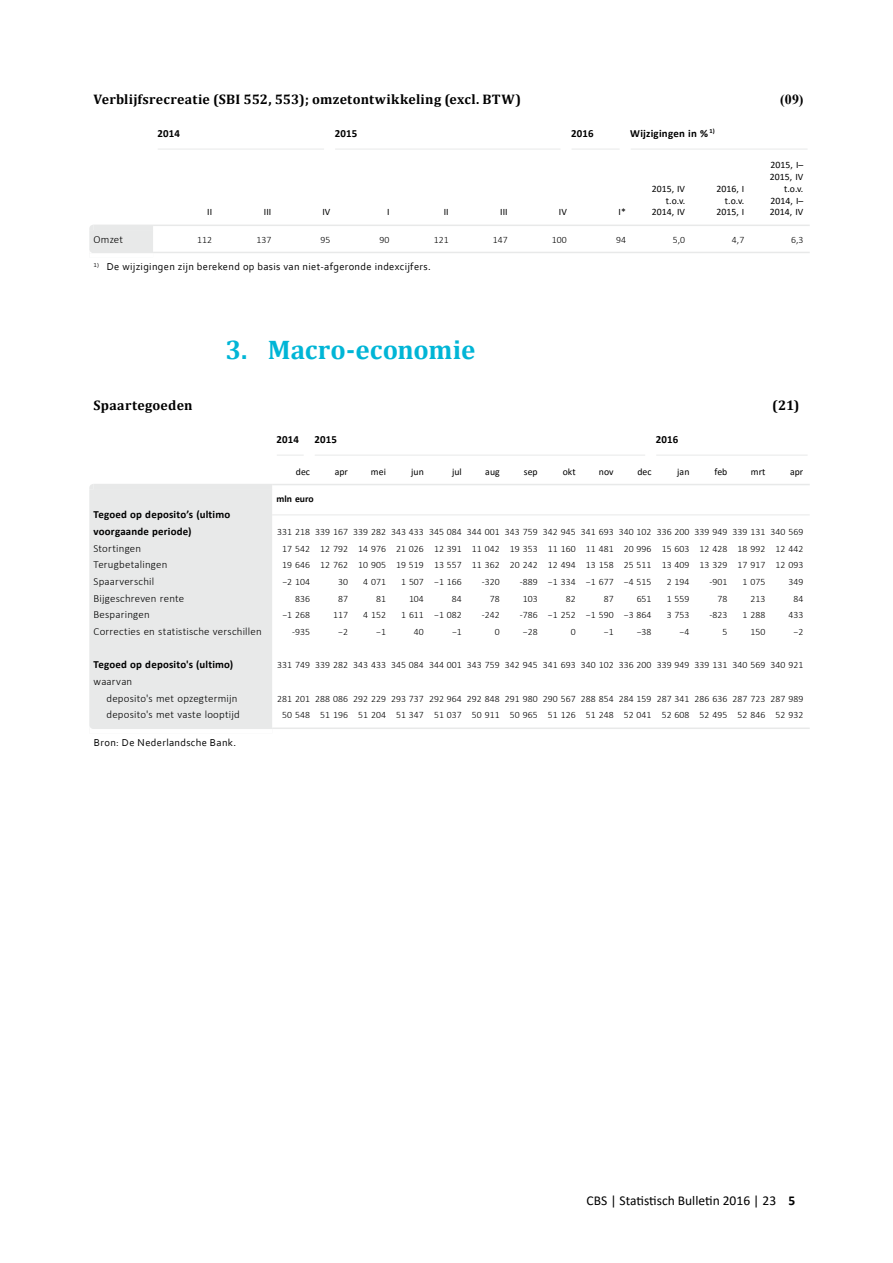
<style>
.page{position:relative;width:893px;height:1263px;background:#fff}
.page>*{position:absolute;margin:0;border:0;box-sizing:border-box;transform-origin:0 0}
.t1{font:700 27px "Cambria";color:#00b5d6}
.t2{font:700 13.8px "Cambria";letter-spacing:.02em;color:#000}
.t3{font:700 13.8px "Times New Roman";color:#000}
.t4{font:13.5px "Calibri";color:#000}
.t5{font:300 10.8px/16.6px "Calibri";letter-spacing:.02em;color:#000}
.t6{font:700 10.8px/16.6px "Calibri";letter-spacing:.015em;color:#000}
.t7{font:10.5px "Corbel";letter-spacing:.03em;color:#000}
.t8{font:300 9.75px "Calibri";letter-spacing:.005em;color:#000}
.t9{font:9.75px/11.7px "Calibri";letter-spacing:.005em;color:#000;text-align:right}
.t10{font:700 9.75px "Calibri";letter-spacing:.005em;color:#000}
.s1{font-weight:700}
</style>
<div class="page">
<hr style="left:158px;top:149px;width:166px;height:1px;background:#e8e9e9">
<hr style="left:335px;top:149px;width:225px;height:1px;background:#e8e9e9">
<hr style="left:572px;top:149px;width:48px;height:1px;background:#e8e9e9">
<hr style="left:631px;top:149px;width:177px;height:1px;background:#e8e9e9">
<hr style="left:153px;top:225px;width:657px;height:1px;background:#e8e9e9">
<div style="left:89px;top:225px;width:64px;height:28px;background:#e8e9e9"></div>
<hr style="left:153px;top:252px;width:657px;height:1px;background:#e8e9e9">
<svg style="left:277px;top:455px;width:27px;height:1px"></svg>
<hr style="left:315px;top:455px;width:330px;height:1px;background:#e8e9e9">
<hr style="left:656px;top:455px;width:152px;height:1px;background:#e8e9e9">
<hr style="left:272px;top:484px;width:538px;height:1px;background:#e8e9e9">
<hr style="left:272px;top:514px;width:538px;height:1px;background:#e8e9e9">
<div style="left:89px;top:484px;width:183px;height:245px;background:#e8e9e9"></div>
<hr style="left:272px;top:727px;width:538px;height:2px;background:#e8e9e9">
<h2 class="t2" style="left:94px;top:91px;width:429px">Verblijfsrecreatie (SBI 552, 553); omzetontwikkeling (excl. BTW)</h2>
<h2 class="t3" style="left:780px;top:90px;width:25px">(09)</h2>
<p class="t6" style="left:157px;top:125px;width:24px">2014</p>
<p class="t6" style="left:335px;top:125px;width:24px">2015</p>
<p class="t6" style="left:571px;top:125px;width:24px">2016</p>
<p class="t6" style="left:630px;top:125px;width:86px">Wijzigingen in % <sup>1)</sup></p>
<p class="t9" style="left:207px;top:206px;width:6px">II</p>
<p class="t9" style="left:264px;top:206px;width:9px">III</p>
<p class="t9" style="left:322px;top:206px;width:10px">IV</p>
<p class="t9" style="left:387px;top:206px;width:4px">I</p>
<p class="t9" style="left:444px;top:206px;width:6px">II</p>
<p class="t9" style="left:500px;top:206px;width:9px">III</p>
<p class="t9" style="left:559px;top:206px;width:10px">IV</p>
<p class="t9" style="left:619px;top:206px;width:9px">I*</p>
<p class="t9" style="left:652px;top:182px;width:35px">2015, IV t.o.v.<br>2014, IV</p>
<p class="t9" style="left:716px;top:182px;width:29px">2016, I t.o.v.<br>2015, I</p>
<p class="t9" style="left:770px;top:159px;width:35px">2015, I–<br>2015, IV t.o.v.<br>2014, I–<br>2014, IV</p>
<p class="t5" style="left:94px;top:231px;width:31px">Omzet</p>
<p class="t8" style="left:197px;top:233px;width:16px">112</p>
<p class="t8" style="left:256px;top:233px;width:16px">137</p>
<p class="t8" style="left:320px;top:233px;width:11px">95</p>
<p class="t8" style="left:380px;top:233px;width:11px">90</p>
<p class="t8" style="left:434px;top:233px;width:16px">121</p>
<p class="t8" style="left:493px;top:233px;width:16px">147</p>
<p class="t8" style="left:552px;top:233px;width:16px">100</p>
<p class="t8" style="left:616px;top:233px;width:11px">94</p>
<p class="t8" style="left:673px;top:233px;width:14px">5,0</p>
<p class="t8" style="left:732px;top:233px;width:14px">4,7</p>
<p class="t8" style="left:791px;top:233px;width:14px">6,3</p>
<p class="t7" style="left:94px;top:260px;width:338px"><sup>1)</sup> De wijzigingen zijn berekend op basis van niet-afgeronde indexcijfers.</p>
<h1 class="t1" style="left:225px;top:334px;width:251px">3. Macro-economie</h1>
<h2 class="t2" style="left:94px;top:397px;width:101px">Spaartegoeden</h2>
<h2 class="t2" style="left:772px;top:397px;width:29px">(21)</h2>
<p class="t6" style="left:276px;top:431px;width:24px">2014</p>
<p class="t6" style="left:314px;top:431px;width:24px">2015</p>
<p class="t6" style="left:656px;top:431px;width:24px">2016</p>
<p class="t9" style="left:296px;top:465px;width:16px">dec</p>
<p class="t9" style="left:335px;top:465px;width:15px">apr</p>
<p class="t9" style="left:371px;top:465px;width:16px">mei</p>
<p class="t9" style="left:411px;top:465px;width:14px">jun</p>
<p class="t9" style="left:452px;top:465px;width:11px">jul</p>
<p class="t9" style="left:485px;top:465px;width:16px">aug</p>
<p class="t9" style="left:524px;top:465px;width:15px">sep</p>
<p class="t9" style="left:563px;top:465px;width:14px">okt</p>
<p class="t9" style="left:599px;top:465px;width:16px">nov</p>
<p class="t9" style="left:637px;top:465px;width:16px">dec</p>
<p class="t9" style="left:677px;top:465px;width:14px">jan</p>
<p class="t9" style="left:715px;top:465px;width:14px">feb</p>
<p class="t9" style="left:751px;top:465px;width:16px">mrt</p>
<p class="t9" style="left:790px;top:465px;width:15px">apr</p>
<p class="t10" style="left:276px;top:492px;width:39px">mln euro</p>
<p class="t6" style="left:94px;top:506px;width:138px">Tegoed op deposito’s (ultimo voorgaande periode)</p>
<p class="t8" style="left:277px;top:526px;width:528px">331 218 339 167 339 282 343 433 345 084 344 001 343 759 342 945 341 693 340 102 336 200 339 949 339 131 340 569</p>
<p class="t5" style="left:94px;top:540px;width:49px">Stortingen</p>
<p class="t8" style="left:282px;top:542px;width:523px">17 542 12 792 14 976 21 026 12 391 11 042 19 353 11 160 11 481 20 996 15 603 12 428 18 992 12 442</p>
<p class="t5" style="left:94px;top:556px;width:75px">Terugbetalingen</p>
<p class="t8" style="left:282px;top:559px;width:523px">19 646 12 762 10 905 19 519 13 557 11 362 20 242 12 494 13 158 25 511 13 409 13 329 17 917 12 093</p>
<p class="t5" style="left:94px;top:573px;width:62px">Spaarverschil</p>
<p class="t8" style="left:282px;top:576px;width:29px">−2 104</p>
<p class="t8" style="left:338px;top:576px;width:11px">30</p>
<p class="t8" style="left:363px;top:576px;width:24px">4 071</p>
<p class="t8" style="left:401px;top:576px;width:62px">1 507 −1 166</p>
<p class="t8" style="left:482px;top:576px;width:19px">-320</p>
<p class="t8" style="left:520px;top:576px;width:133px">-889 −1 334 −1 677 −4 515</p>
<p class="t8" style="left:667px;top:576px;width:24px">2 194</p>
<p class="t8" style="left:709px;top:576px;width:19px">-901</p>
<p class="t8" style="left:742px;top:576px;width:24px">1 075</p>
<p class="t8" style="left:788px;top:576px;width:16px">349</p>
<p class="t5" style="left:94px;top:590px;width:92px">Bijgeschreven rente</p>
<p class="t8" style="left:295px;top:592px;width:16px">836</p>
<p class="t8" style="left:338px;top:592px;width:11px">87</p>
<p class="t8" style="left:376px;top:592px;width:11px">81</p>
<p class="t8" style="left:409px;top:592px;width:16px">104</p>
<p class="t8" style="left:452px;top:592px;width:11px">84</p>
<p class="t8" style="left:490px;top:592px;width:11px">78</p>
<p class="t8" style="left:523px;top:592px;width:16px">103</p>
<p class="t8" style="left:566px;top:592px;width:11px">82</p>
<p class="t8" style="left:604px;top:592px;width:11px">87</p>
<p class="t8" style="left:637px;top:592px;width:16px">651</p>
<p class="t8" style="left:667px;top:592px;width:24px">1 559</p>
<p class="t8" style="left:717px;top:592px;width:11px">78</p>
<p class="t8" style="left:750px;top:592px;width:16px">213</p>
<p class="t8" style="left:793px;top:592px;width:11px">84</p>
<p class="t5" style="left:94px;top:606px;width:58px">Besparingen</p>
<p class="t8" style="left:282px;top:609px;width:29px">−1 268</p>
<p class="t8" style="left:333px;top:609px;width:16px">117</p>
<p class="t8" style="left:363px;top:609px;width:24px">4 152</p>
<p class="t8" style="left:401px;top:609px;width:62px">1 611 −1 082</p>
<p class="t8" style="left:482px;top:609px;width:19px">-242</p>
<p class="t8" style="left:520px;top:609px;width:133px">-786 −1 252 −1 590 −3 864</p>
<p class="t8" style="left:667px;top:609px;width:24px">3 753</p>
<p class="t8" style="left:709px;top:609px;width:19px">-823</p>
<p class="t8" style="left:742px;top:609px;width:24px">1 288</p>
<p class="t8" style="left:788px;top:609px;width:16px">433</p>
<p class="t5" style="left:94px;top:623px;width:170px">Correcties en statistische verschillen</p>
<p class="t8" style="left:292px;top:626px;width:19px">-935</p>
<p class="t8" style="left:338px;top:626px;width:11px">−2</p>
<p class="t8" style="left:376px;top:626px;width:11px">−1</p>
<p class="t8" style="left:414px;top:626px;width:11px">40</p>
<p class="t8" style="left:452px;top:626px;width:11px">−1</p>
<p class="t8" style="left:495px;top:626px;width:6px">0</p>
<p class="t8" style="left:523px;top:626px;width:16px">−28</p>
<p class="t8" style="left:571px;top:626px;width:6px">0</p>
<p class="t8" style="left:604px;top:626px;width:11px">−1</p>
<p class="t8" style="left:637px;top:626px;width:16px">−38</p>
<p class="t8" style="left:680px;top:626px;width:11px">−4</p>
<p class="t8" style="left:722px;top:626px;width:6px">5</p>
<p class="t8" style="left:750px;top:626px;width:16px">150</p>
<p class="t8" style="left:793px;top:626px;width:11px">−2</p>
<p class="t6" style="left:94px;top:656px;width:141px">Tegoed op deposito's (ultimo)</p>
<p class="t8" style="left:277px;top:659px;width:528px">331 749 339 282 343 433 345 084 344 001 343 759 342 945 341 693 340 102 336 200 339 949 339 131 340 569 340 921</p>
<p class="t5" style="left:107px;top:673px;width:132px;text-indent:-13px">waarvan<br>deposito's met opzegtermijn</p>
<p class="t8" style="left:277px;top:692px;width:528px">281 201 288 086 292 229 293 737 292 964 292 848 291 980 290 567 288 854 284 159 287 341 286 636 287 723 287 989</p>
<p class="t5" style="left:107px;top:706px;width:135px">deposito's met vaste looptijd</p>
<p class="t8" style="left:282px;top:709px;width:523px">50 548 51 196 51 204 51 347 51 037 50 911 50 965 51 126 51 248 52 041 52 608 52 495 52 846 52 932</p>
<p class="t7" style="left:94px;top:736px;width:144px">Bron: De Nederlandsche Bank.</p>
<h3 class="t4" style="left:587px;top:1191px;width:210px">CBS | Statistisch Bulletin 2016 | 23 <span class="s1">5</span></h3>
</div>
